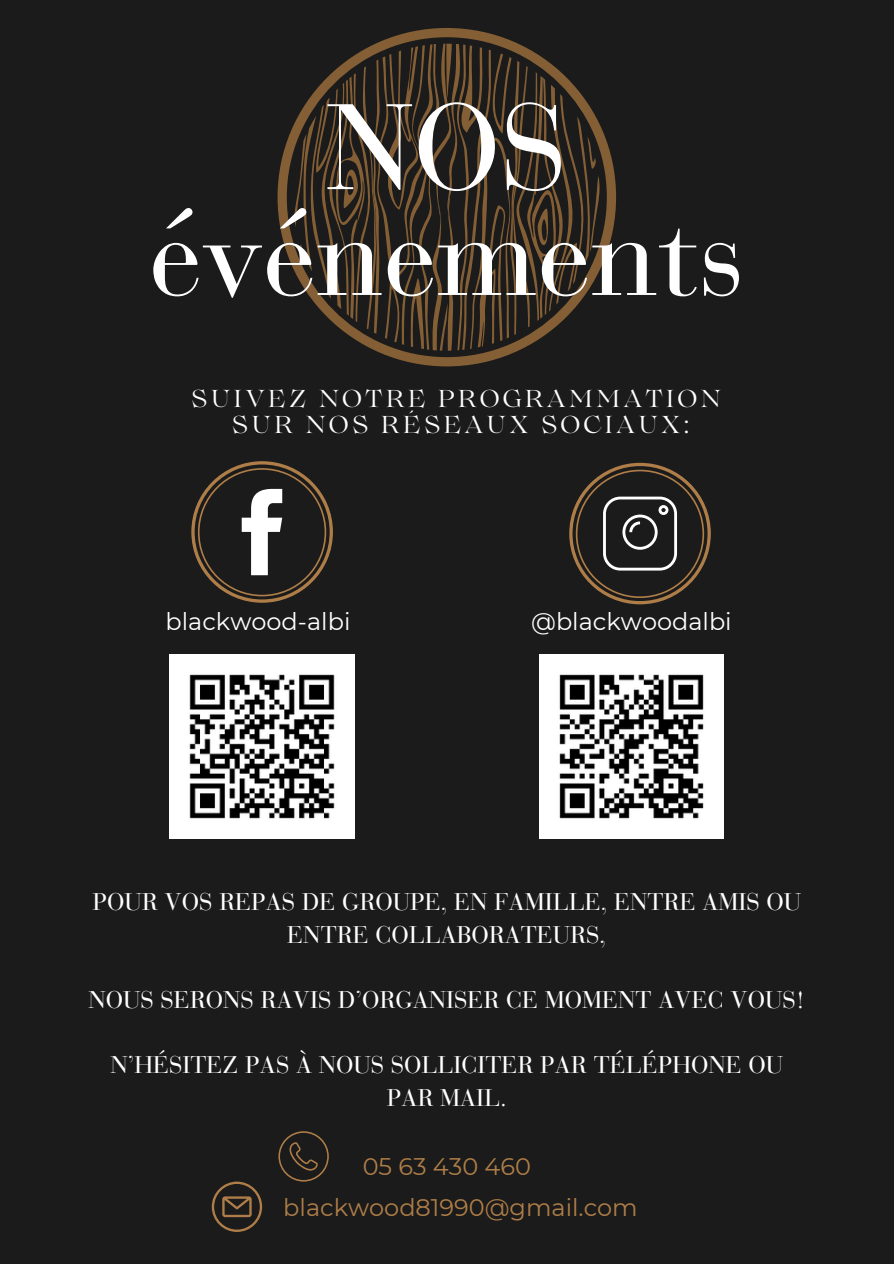
<style>
.page{position:relative;width:894px;height:1264px;background:#fff}
.page>*{position:absolute;margin:0;border:0;box-sizing:border-box;transform-origin:0 0}
.t1{font:120.45px "Bauer Bodoni Pro";color:#fff}
.t2{font:24.3px/25.8px "Lovelace";letter-spacing:.13em;color:#fff;text-align:center}
.t3{font:24px/32.7px "Bauer Bodoni Pro";color:#fff;text-align:center}
.t4{font:24px "Montserrat";color:#af7e48}
.t5{font:24px "Montserrat";color:#fff}
</style>
<div class="page">
<div style="left:0;top:0;width:893px;height:1263px;background:#1b1b1b"></div>
<svg style="left:191px;top:461px;width:142px;height:141px"></svg>
<svg style="left:569px;top:463px;width:141px;height:141px"></svg>
<img style="left:170px;top:654px;width:184px;height:184px">
<img style="left:539px;top:654px;width:184px;height:184px">
<svg style="left:278px;top:1131px;width:51px;height:50px"></svg>
<svg style="left:212px;top:1181px;width:50px;height:50px"></svg>
<svg style="left:277px;top:28px;width:339px;height:338px"></svg>
<svg style="left:294px;top:44px;width:306px;height:307px"></svg>
<p class="t1" style="left:326px;top:100px;width:242px">NOS</p>
<p class="t1" style="left:149px;top:206px;width:597px">événements</p>
<p class="t2" style="left:191px;top:388px;width:531px">SUIVEZ NOTRE PROGRAMMATION<br>SUR NOS RÉSEAUX SOCIAUX:</p>
<h2 class="t5" style="left:165px;top:606px;width:186px">blackwood-albi</h2>
<h1 class="t5" style="left:531px;top:606px;width:202px">@blackwoodalbi</h1>
<h3 class="t3" style="left:92px;top:887px;width:710px">POUR VOS REPAS DE GROUPE, EN FAMILLE, ENTRE AMIS OU<br>ENTRE COLLABORATEURS,</h3>
<p class="t3" style="left:88px;top:985px;width:717px">NOUS SERONS RAVIS D’ORGANISER CE MOMENT AVEC VOUS!</p>
<p class="t3" style="left:110px;top:1051px;width:674px">N’HÉSITEZ PAS À NOUS SOLLICITER PAR TÉLÉPHONE OU<br>PAR MAIL.</p>
<p class="t4" style="left:362px;top:1151px;width:170px">05 63 430 460</p>
<p class="t4" style="left:283px;top:1192px;width:356px">blackwood81990@gmail.com</p>
</div>
